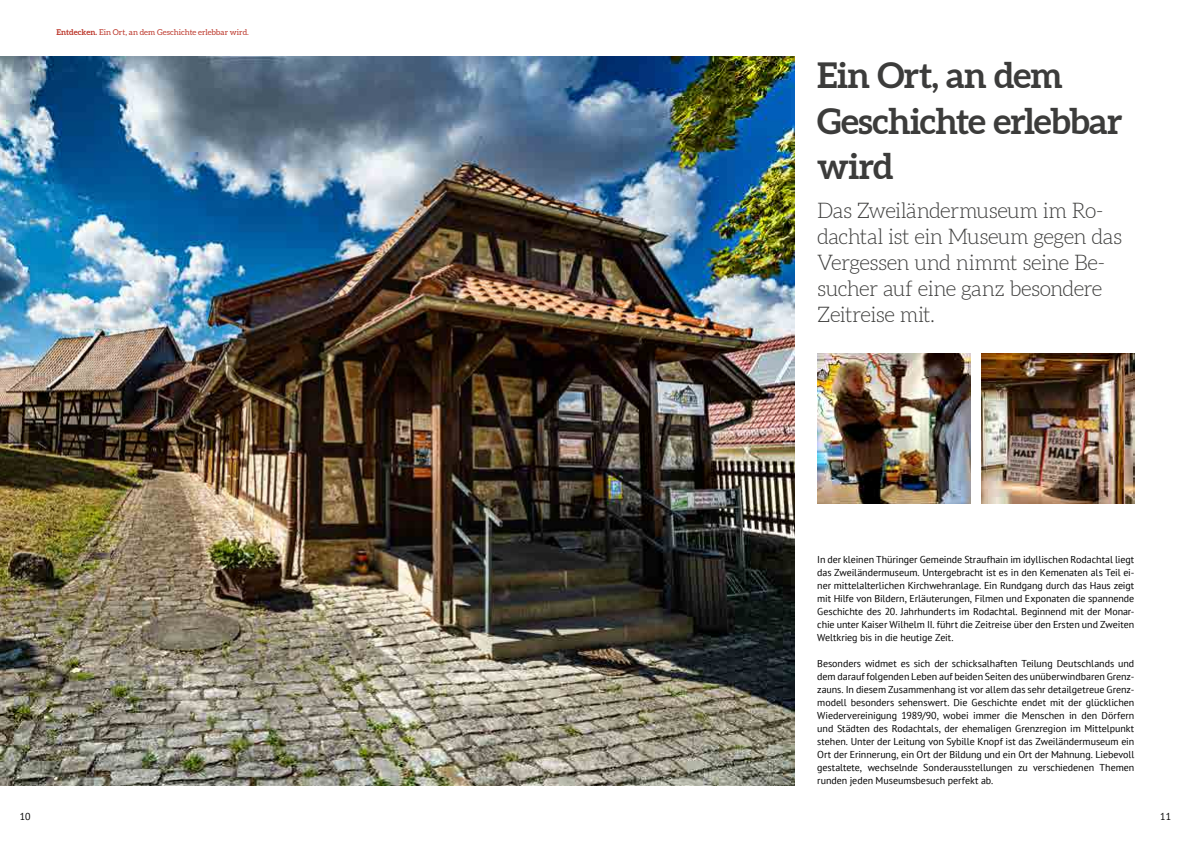
<style>
.page{position:relative;width:1191px;height:842px;background:#fff}
.page>*{position:absolute;margin:0;border:0;box-sizing:border-box;transform-origin:0 0}
.t1{font:700 35.6px/45.5px "Aleo";letter-spacing:-.02em;color:#3c3c3b}
.t2{font:300 21.2px/26px "Aleo";letter-spacing:-.03em;color:#3c3c3b}
.t3{font:10px/13px "PT Sans";letter-spacing:-.005em;color:#000;text-align:justify}
.t4{font:8px "Aleo";letter-spacing:.005em;color:#bc372b}
.s1{font-weight:700}
</style>
<div class="page">
<img style="left:817px;top:354px;width:153px;height:149px">
<img style="left:981px;top:354px;width:153px;height:149px">
<img style="left:0;top:57px;width:794px;height:728px">
<p class="t4" style="left:57px;top:27px;width:194px"><span class="s1">Entdecken.</span> Ein Ort, an dem Geschichte erlebbar wird.</p>
<h1 class="t1" style="left:817px;top:54px;width:307px">Ein Ort, an dem<br>Geschichte erlebbar wird</h1>
<h2 class="t2" style="left:817px;top:199px;width:306px">Das Zweiländermuseum im Ro&shy;dachtal ist ein Museum gegen das<br>Vergessen und nimmt seine Be&shy;sucher auf eine ganz besondere<br>Zeitreise mit.</h2>
<p class="t3" style="left:817px;top:552px;width:318px">In der kleinen Thüringer Gemeinde Straufhain im idyllischen Rodachtal liegt das Zweiländermuseum. Untergebracht ist es in den Kemenaten als Teil ei&shy;ner mittelalterlichen Kirchwehranlage. Ein Rundgang durch das Haus zeigt mit Hilfe von Bildern, Erläuterungen, Filmen und Exponaten die spannende Geschichte des 20. Jahrhunderts im Rodachtal. Beginnend mit der Monar&shy;chie unter Kaiser Wilhelm II. führt die Zeitreise über den Ersten und Zweiten Weltkrieg bis in die heutige Zeit.</p>
<p class="t3" style="left:817px;top:656px;width:318px">Besonders widmet es sich der schicksalhaften Teilung Deutschlands und dem darauf folgenden Leben auf beiden Seiten des unüberwindbaren Grenz&shy;zauns. In diesem Zusammenhang ist vor allem das sehr detailgetreue Grenz&shy;modell besonders sehenswert. Die Geschichte endet mit der glücklichen Wiedervereinigung 1989/90, wobei immer die Menschen in den Dörfern und Städten des Rodachtals, der ehemaligen Grenzregion im Mittelpunkt stehen. Unter der Leitung von Sybille Knopf ist das Zweiländermuseum ein Ort der Erinnerung, ein Ort der Bildung und ein Ort der Mahnung. Liebevoll gestaltete, wechselnde Sonderausstellungen zu verschiedenen Themen runden jeden Museumsbesuch perfekt ab.</p>
<p class="t3" style="left:20px;top:810px;width:12px">10</p>
<p class="t3" style="left:1160px;top:810px;width:12px">11</p>
</div>
